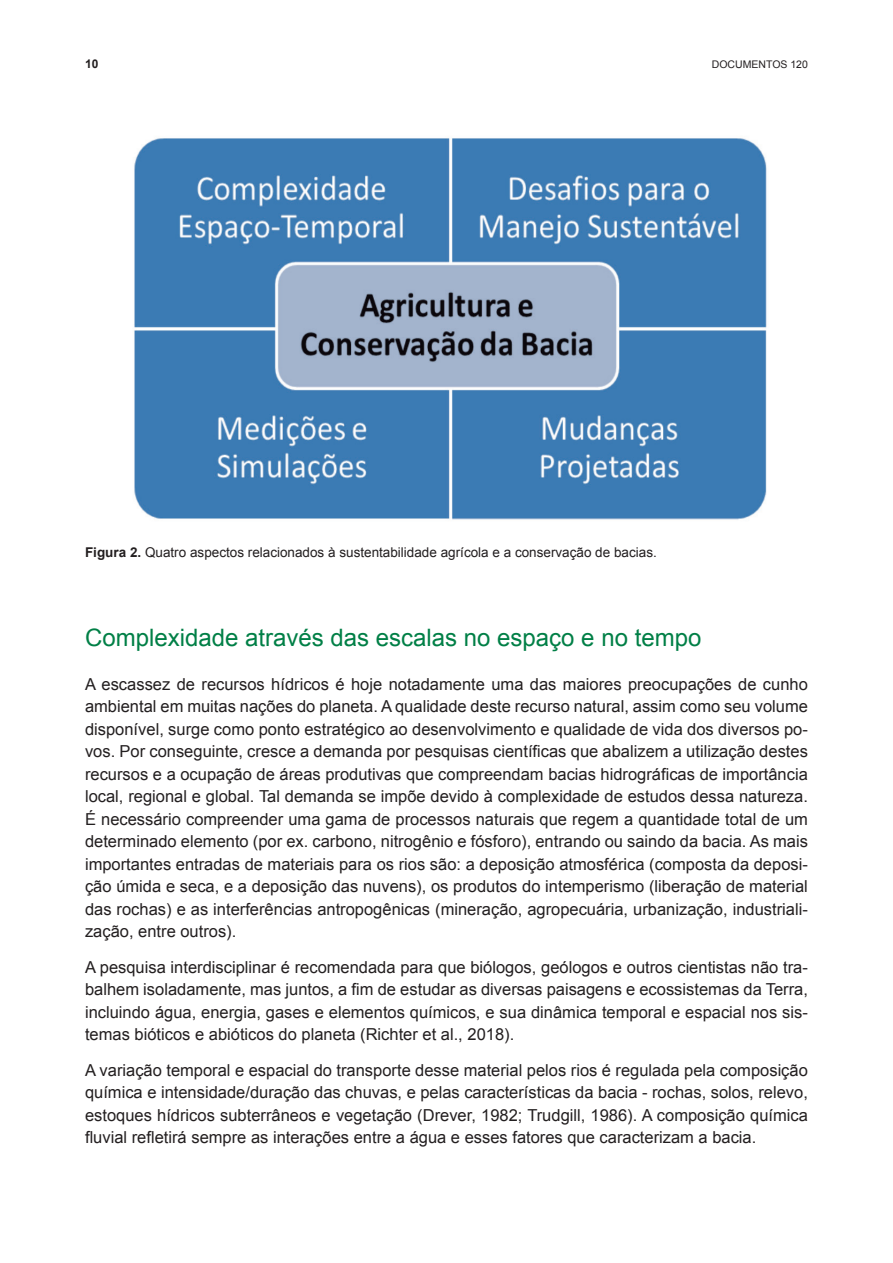
<style>
.page{position:relative;width:893px;height:1263px;background:#fff}
.page>*{position:absolute;margin:0;border:0;box-sizing:border-box;transform-origin:0 0}
.t1{font:24px "Arial";color:#007f46}
.t2{font:16.5px/22.5px "Arial";color:#231f20;text-align:justify}
.t3{font:13.5px "Arial";color:#231f20}
.t4{font:700 12px "Arial";color:#231f20}
.t5{font:10.5px "Arial";color:#231f20}
.s1{font-weight:700}
</style>
<div class="page">
<img style="left:134px;top:138px;width:633px;height:382px">
<p class="t4" style="left:85px;top:56px;width:15px">10</p>
<p class="t5" style="left:712px;top:58px;width:98px">DOCUMENTOS 120</p>
<p class="t3" style="left:85px;top:543px;width:573px"><span class="s1">Figura 2.</span> Quatro aspectos relacionados à sustentabilidade agrícola e a conservação de bacias.</p>
<h1 class="t1" style="left:85px;top:622px;width:618px">Complexidade através das escalas no espaço e no tempo</h1>
<p class="t2" style="left:85px;top:673px;width:724px">A escassez de recursos hídricos é hoje notadamente uma das maiores preocupações de cunho ambiental em muitas nações do planeta. A qualidade deste recurso natural, assim como seu volume disponível, surge como ponto estratégico ao desenvolvimento e qualidade de vida dos diversos po&shy;vos. Por conseguinte, cresce a demanda por pesquisas científicas que abalizem a utilização destes recursos e a ocupação de áreas produtivas que compreendam bacias hidrográficas de importância local, regional e global. Tal demanda se impõe devido à complexidade de estudos dessa natureza.<br>É necessário compreender uma gama de processos naturais que regem a quantidade total de um determinado elemento (por ex. carbono, nitrogênio e fósforo), entrando ou saindo da bacia. As mais importantes entradas de materiais para os rios são: a deposição atmosférica (composta da deposi&shy;ção úmida e seca, e a deposição das nuvens), os produtos do intemperismo (liberação de material das rochas) e as interferências antropogênicas (mineração, agropecuária, urbanização, industriali&shy;zação, entre outros).</p>
<p class="t2" style="left:85px;top:956px;width:724px">A pesquisa interdisciplinar é recomendada para que biólogos, geólogos e outros cientistas não tra&shy;balhem isoladamente, mas juntos, a fim de estudar as diversas paisagens e ecossistemas da Terra, incluindo água, energia, gases e elementos químicos, e sua dinâmica temporal e espacial nos sis&shy;temas bióticos e abióticos do planeta (Richter et al., 2018).</p>
<p class="t2" style="left:85px;top:1059px;width:724px">A variação temporal e espacial do transporte desse material pelos rios é regulada pela composição química e intensidade/duração das chuvas, e pelas características da bacia - rochas, solos, relevo, estoques hídricos subterrâneos e vegetação (Drever, 1982; Trudgill, 1986). A composição química fluvial refletirá sempre as interações entre a água e esses fatores que caracterizam a bacia.</p>
</div>
